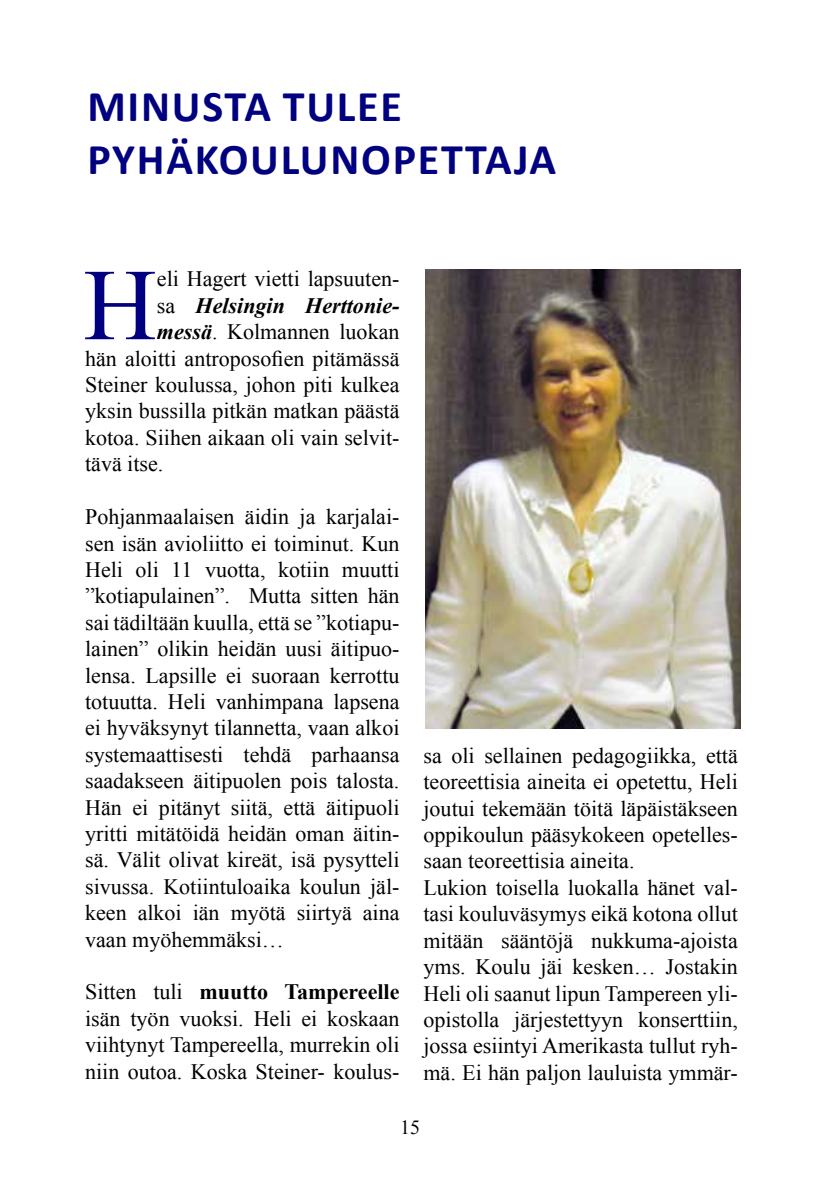
<style>
.page{position:relative;width:840px;height:1191px;background:#fff}
.page>*{position:absolute;margin:0;border:0;box-sizing:border-box;transform-origin:0 0}
.t1{font:101.8px "Times New Roman";color:#000080}
.t2{font:700 44px/52.8px "Calibri";letter-spacing:.04em;color:#000080}
.t3{font:22px/26.4px "Times New Roman";color:#000;text-align:justify}
.t4{font:italic 700 22px "Times New Roman";color:#000}
.t5{font:20px "Times New Roman";color:#000}
.s1{font-weight:400;font-style:normal}
.s2{font-weight:700;font-style:italic}
.s3{font-weight:700}
</style>
<div class="page">
<img style="left:425px;top:269px;width:315px;height:460px">
<h2 class="t2" style="left:87px;top:78px;width:470px">MINUSTA TULEE<br>PYHÄKOULUNOPETTAJA</h2>
<h1 class="t1" style="left:83px;top:233px;width:75px">H</h1>
<p class="t3" style="left:157px;top:265px;width:244px">eli Hagert vietti lapsuuten-</p>
<p class="t4" style="left:157px;top:290px;width:244px"><span class="s1">sa</span> Helsingin Herttonie-</p>
<p class="t3" style="left:157px;top:318px;width:244px"><span class="s2">messä</span>. Kolmannen luokan</p>
<p class="t3" style="left:85px;top:344px;width:316px">hän aloitti antroposofien pitämässä</p>
<p class="t3" style="left:85px;top:371px;width:316px">Steiner koulussa, johon piti kulkea</p>
<p class="t3" style="left:85px;top:397px;width:316px">yksin bussilla pitkän matkan päästä</p>
<p class="t3" style="left:85px;top:423px;width:315px">kotoa. Siihen aikaan oli vain selvit-</p>
<p class="t3" style="left:85px;top:450px;width:80px">tävä itse.</p>
<p class="t3" style="left:85px;top:503px;width:316px">Pohjanmaalaisen äidin ja karjalai&shy;sen isän avioliitto ei toiminut. Kun Heli oli 11 vuotta, kotiin muutti ”kotiapulainen”. Mutta sitten hän sai tädiltään kuulla, että se ”kotiapu&shy;lainen” olikin heidän uusi äitipuo&shy;lensa. Lapsille ei suoraan kerrottu totuutta. Heli vanhimpana lapsena ei hyväksynyt tilannetta, vaan alkoi systemaattisesti tehdä parhaansa saadakseen äitipuolen pois talosta.<br>Hän ei pitänyt siitä, että äitipuoli yritti mitätöidä heidän oman äitin&shy;sä. Välit olivat kireät, isä pysytteli sivussa. Kotiintuloaika koulun jäl&shy;keen alkoi iän myötä siirtyä aina vaan myöhemmäksi…</p>
<p class="t3" style="left:85px;top:978px;width:316px">Sitten tuli <span class="s3">muutto Tampereelle </span>isän työn vuoksi. Heli ei koskaan viihtynyt Tampereella, murrekin oli niin outoa. Koska Steiner- koulus-</p>
<p class="t3" style="left:423px;top:741px;width:316px;text-align:left">sa oli sellainen pedagogiikka, että teoreettisia aineita ei opetettu, Heli joutui tekemään töitä läpäistäkseen oppikoulun pääsykokeen opetelles&shy;saan teoreettisia aineita.<br>Lukion toisella luokalla hänet val&shy;tasi kouluväsymys eikä kotona ollut mitään sääntöjä nukkuma-ajoista yms. Koulu jäi kesken… Jostakin Heli oli saanut lipun Tampereen yli&shy;opistolla järjestettyyn konserttiin, jossa esiintyi Amerikasta tullut ryh&shy;mä. Ei hän paljon lauluista ymmär-</p>
<p class="t5" style="left:400px;top:1113px;width:21px">15</p>
</div>
